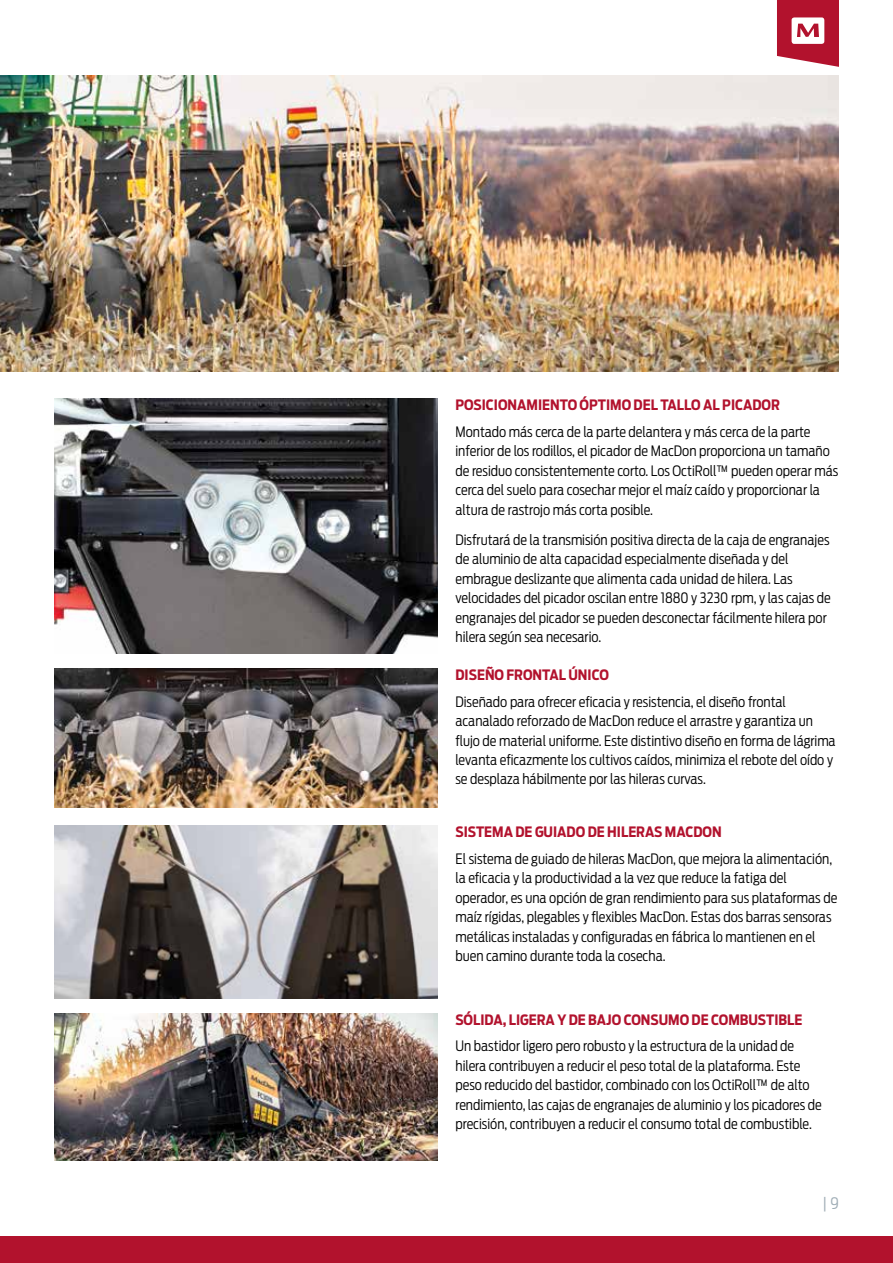
<style>
.page{position:relative;width:893px;height:1263px;background:#fff}
.page>*{position:absolute;margin:0;border:0;box-sizing:border-box;transform-origin:0 0}
.t1{font:300 15.75px "Antenna Cond";color:#9eacb5}
.t2{font:300 14.25px/19.5px "Antenna Cond";color:#000}
.t3{font:700 14.25px "Antenna Cond";color:#b2122d}
</style>
<div class="page">
<img style="left:0;top:76px;width:839px;height:296px">
<img style="left:54px;top:826px;width:383px;height:172px">
<img style="left:54px;top:669px;width:383px;height:139px">
<img style="left:54px;top:1013px;width:383px;height:147px">
<img style="left:54px;top:399px;width:383px;height:255px">
<svg style="left:777px;top:0;width:62px;height:67px"></svg>
<div style="left:0;top:1236px;width:893px;height:27px;background:#b2122d"></div>
<p class="t3" style="left:455px;top:397px;width:326px">POSICIONAMIENTO ÓPTIMO DEL TALLO AL PICADOR</p>
<p class="t2" style="left:455px;top:422px;width:384px">Montado más cerca de la parte delantera y más cerca de la parte inferior de los rodillos, el picador de MacDon proporciona un tamaño de residuo consistentemente corto. Los OctiRoll™ pueden operar más cerca del suelo para cosechar mejor el maíz caído y proporcionar la altura de rastrojo más corta posible.</p>
<p class="t2" style="left:455px;top:530px;width:377px">Disfrutará de la transmisión positiva directa de la caja de engranajes de aluminio de alta capacidad especialmente diseñada y del embrague deslizante que alimenta cada unidad de hilera. Las velocidades del picador oscilan entre 1880 y 3230 rpm, y las cajas de engranajes del picador se pueden desconectar fácilmente hilera por hilera según sea necesario.</p>
<p class="t3" style="left:455px;top:666px;width:155px">DISEÑO FRONTAL ÚNICO</p>
<p class="t2" style="left:455px;top:691px;width:382px">Diseñado para ofrecer eficacia y resistencia, el diseño frontal acanalado reforzado de MacDon reduce el arrastre y garantiza un flujo de material uniforme. Este distintivo diseño en forma de lágrima levanta eficazmente los cultivos caídos, minimiza el rebote del oído y se desplaza hábilmente por las hileras curvas.</p>
<p class="t3" style="left:455px;top:823px;width:268px">SISTEMA DE GUIADO DE HILERAS MACDON</p>
<p class="t2" style="left:455px;top:849px;width:383px">El sistema de guiado de hileras MacDon, que mejora la alimentación, la eficacia y la productividad a la vez que reduce la fatiga del operador, es una opción de gran rendimiento para sus plataformas de maíz rígidas, plegables y flexibles MacDon. Estas dos barras sensoras metálicas instaladas y configuradas en fábrica lo mantienen en el buen camino durante toda la cosecha.</p>
<p class="t3" style="left:455px;top:1011px;width:349px">SÓLIDA, LIGERA Y DE BAJO CONSUMO DE COMBUSTIBLE</p>
<p class="t2" style="left:455px;top:1036px;width:368px">Un bastidor ligero pero robusto y la estructura de la unidad de hilera contribuyen a reducir el peso total de la plataforma. Este peso reducido del bastidor, combinado con los OctiRoll™ de alto rendimiento, las cajas de engranajes de aluminio y los picadores de precisión, contribuyen a reducir el consumo total de combustible.</p>
<p class="t1" style="left:823px;top:1194px;width:18px">| 9</p>
</div>
